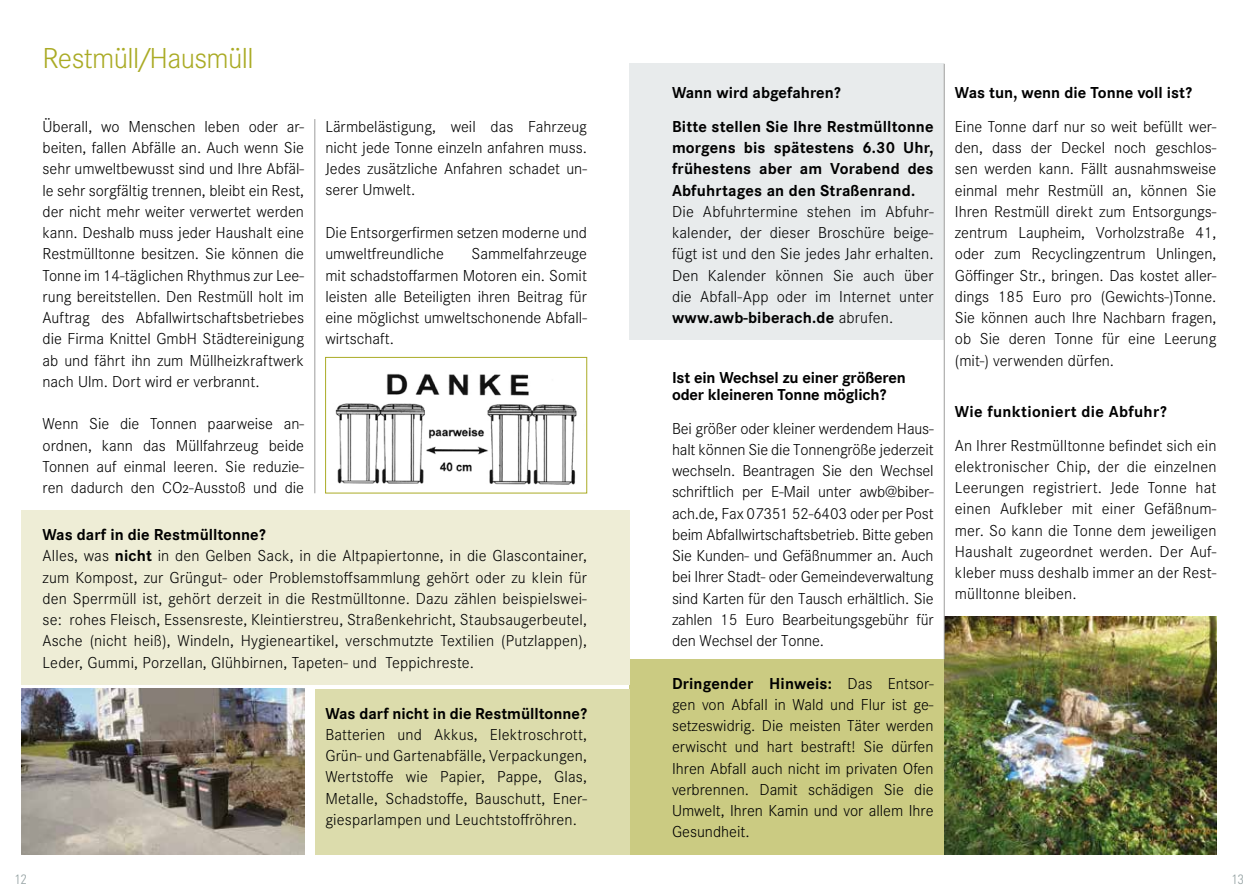
<style>
.page{position:relative;width:1259px;height:893px;background:#fff}
.page>*{position:absolute;margin:0;border:0;box-sizing:border-box;transform-origin:0 0}
.t1{font:300 30px "Corporate S";letter-spacing:-.02em;color:#aaab25}
.t2{font:300 16.5px/21.3px "Corporate S";letter-spacing:.01em;color:#000;text-align:justify}
.t3{font:700 16.5px/21.3px "Corporate S";color:#000}
.t4{font:700 16.5px "Corporate S";letter-spacing:.02em;color:#000}
.t5{font:300 condensed 13.5px "Univers LT Std";color:#95a2a3}
.s1{font-weight:700}
</style>
<div class="page">
<div style="left:629px;top:659px;width:361px;height:196px;background:#cbcb82"></div>
<img style="left:944px;top:617px;width:272px;height:238px">
<img style="left:21px;top:689px;width:283px;height:166px">
<div style="left:315px;top:689px;width:314px;height:166px;background:#dcdcac"></div>
<div style="left:21px;top:510px;width:608px;height:175px;background:#eeedd6"></div>
<img style="left:335px;top:373px;width:242px;height:112px">
<div style="left:325px;top:357px;width:262px;height:136px;border:1px solid #aaab25"></div>
<div style="left:629px;top:64px;width:315px;height:276px;background:#e8ebec"></div>
<hr style="left:314px;top:119px;width:1px;height:374px;background:#9d9d9c">
<hr style="left:944px;top:64px;width:1px;height:595px;background:#9d9d9c">
<h1 class="t1" style="left:43px;top:41px;width:213px">Restmüll/Hausmüll</h1>
<p class="t2" style="left:43px;top:116px;width:263px">Überall, wo Menschen leben oder ar&shy;beiten, fallen Abfälle an. Auch wenn Sie sehr umweltbewusst sind und Ihre Abfäl&shy;le sehr sorgfältig trennen, bleibt ein Rest, der nicht mehr weiter verwertet werden kann. Deshalb muss jeder Haushalt eine Restmülltonne besitzen. Sie können die Tonne im 14-täglichen Rhythmus zur Lee&shy;rung bereitstellen. Den Restmüll holt im Auftrag des Abfallwirtschaftsbetriebes die Firma Knittel GmbH Städtereinigung ab und fährt ihn zum Müllheizkraftwerk nach Ulm. Dort wird er verbrannt.</p>
<p class="t2" style="left:43px;top:413px;width:263px">Wenn Sie die Tonnen paarweise an&shy;ordnen, kann das Müllfahrzeug beide Tonnen auf einmal leeren. Sie reduzie&shy;ren dadurch den CO2-Ausstoß und die</p>
<p class="t2" style="left:325px;top:116px;width:263px">Lärmbelästigung, weil das Fahrzeug nicht jede Tonne einzeln anfahren muss.<br>Jedes zusätzliche Anfahren schadet un&shy;serer Umwelt.</p>
<p class="t2" style="left:325px;top:222px;width:263px">Die Entsorgerfirmen setzen moderne und umweltfreundliche</p>
<p class="t2" style="left:325px;top:243px;width:263px;text-indent:146px">Sammelfahrzeuge mit schadstoffarmen Motoren ein. Somit leisten alle Beteiligten ihren Beitrag für eine möglichst umweltschonende Abfall&shy;wirtschaft.</p>
<p class="t2" style="left:43px;top:524px;width:546px;text-align:left"><span class="s1">Was darf in die Restmülltonne?<br></span>Alles, was <span class="s1">nicht</span> in den Gelben Sack, in die Altpapiertonne, in die Glascontainer, zum Kompost, zur Grüngut- oder Problemstoffsammlung gehört oder zu klein für den Sperrmüll ist, gehört derzeit in die Restmülltonne. Dazu zählen beispielswei&shy;se: rohes Fleisch, Essensreste, Kleintierstreu, Straßenkehricht, Staubsaugerbeutel, Asche (nicht heiß), Windeln, Hygieneartikel, verschmutzte Textilien (Putzlappen), Leder, Gummi, Porzellan, Glühbirnen, Tapeten- und Teppichreste.</p>
<p class="t3" style="left:325px;top:703px;width:263px">Was darf nicht in die Restmülltonne?</p>
<p class="t2" style="left:325px;top:724px;width:263px">Batterien und Akkus, Elektroschrott, Grün- und Gartenabfälle, Verpackungen, Wertstoffe wie Papier, Pappe, Glas, Metalle, Schadstoffe, Bauschutt, Ener&shy;giesparlampen und Leuchtstoffröhren.</p>
<p class="t3" style="left:672px;top:76px;width:263px;line-height:34px">Wann wird abgefahren?<br>Bitte stellen Sie Ihre Restmülltonne</p>
<p class="t3" style="left:672px;top:137px;width:263px;text-align:justify">morgens bis spätestens 6.30 Uhr, frühestens aber am Vorabend des Abfuhrtages an den Straßenrand.</p>
<p class="t2" style="left:672px;top:201px;width:263px">Die Abfuhrtermine stehen im Abfuhr&shy;kalender, der dieser Broschüre beige&shy;fügt ist und den Sie jedes Jahr erhalten.<br>Den Kalender können Sie auch über die Abfall-App oder im Internet unter <span class="s1">www.awb-biberach.de</span> abrufen.</p>
<p class="t3" style="left:672px;top:369px;width:235px;line-height:17px">Ist ein Wechsel zu einer größeren oder kleineren Tonne möglich?</p>
<p class="t2" style="left:672px;top:418px;width:263px">Bei größer oder kleiner werdendem Haus&shy;halt können Sie die Tonnengröße jederzeit wechseln. Beantragen Sie den Wechsel schriftlich per E-Mail unter awb@biber&shy;ach.de, Fax 07351 52-6403 oder per Post beim Abfallwirtschaftsbetrieb. Bitte geben Sie Kunden- und Gefäßnummer an. Auch bei Ihrer Stadt- oder Gemeindeverwaltung sind Karten für den Tausch erhältlich. Sie zahlen 15 Euro Bearbeitungsgebühr für den Wechsel der Tonne.</p>
<p class="t2" style="left:672px;top:673px;width:263px"><span class="s1">Dringender Hinweis:</span> Das Entsor&shy;gen von Abfall in Wald und Flur ist ge&shy;setzeswidrig. Die meisten Täter werden erwischt und hart bestraft! Sie dürfen Ihren Abfall auch nicht im privaten Ofen verbrennen. Damit schädigen Sie die Umwelt, Ihren Kamin und vor allem Ihre Gesundheit.</p>
<p class="t3" style="left:955px;top:82px;width:238px">Was tun, wenn die Tonne voll ist?</p>
<p class="t2" style="left:955px;top:116px;width:263px">Eine Tonne darf nur so weit befüllt wer&shy;den, dass der Deckel noch geschlos&shy;sen werden kann. Fällt ausnahmsweise einmal mehr Restmüll an, können Sie Ihren Restmüll direkt zum Entsorgungs&shy;zentrum Laupheim, Vorholzstraße 41, oder zum Recyclingzentrum Unlingen, Göffinger Str., bringen. Das kostet aller&shy;dings 185 Euro pro (Gewichts-)Tonne.<br>Sie können auch Ihre Nachbarn fragen, ob Sie deren Tonne für eine Leerung (mit-) verwenden dürfen.</p>
<p class="t4" style="left:955px;top:402px;width:213px">Wie funktioniert die Abfuhr?</p>
<p class="t2" style="left:955px;top:435px;width:263px">An Ihrer Restmülltonne befindet sich ein elektronischer Chip, der die einzelnen Leerungen registriert. Jede Tonne hat einen Aufkleber mit einer Gefäßnum&shy;mer. So kann die Tonne dem jeweiligen Haushalt zugeordnet werden. Der Auf&shy;kleber muss deshalb immer an der Rest&shy;mülltonne bleiben.</p>
<p class="t5" style="left:15px;top:872px;width:13px">12</p>
<p class="t5" style="left:1231px;top:872px;width:13px">13</p>
</div>
